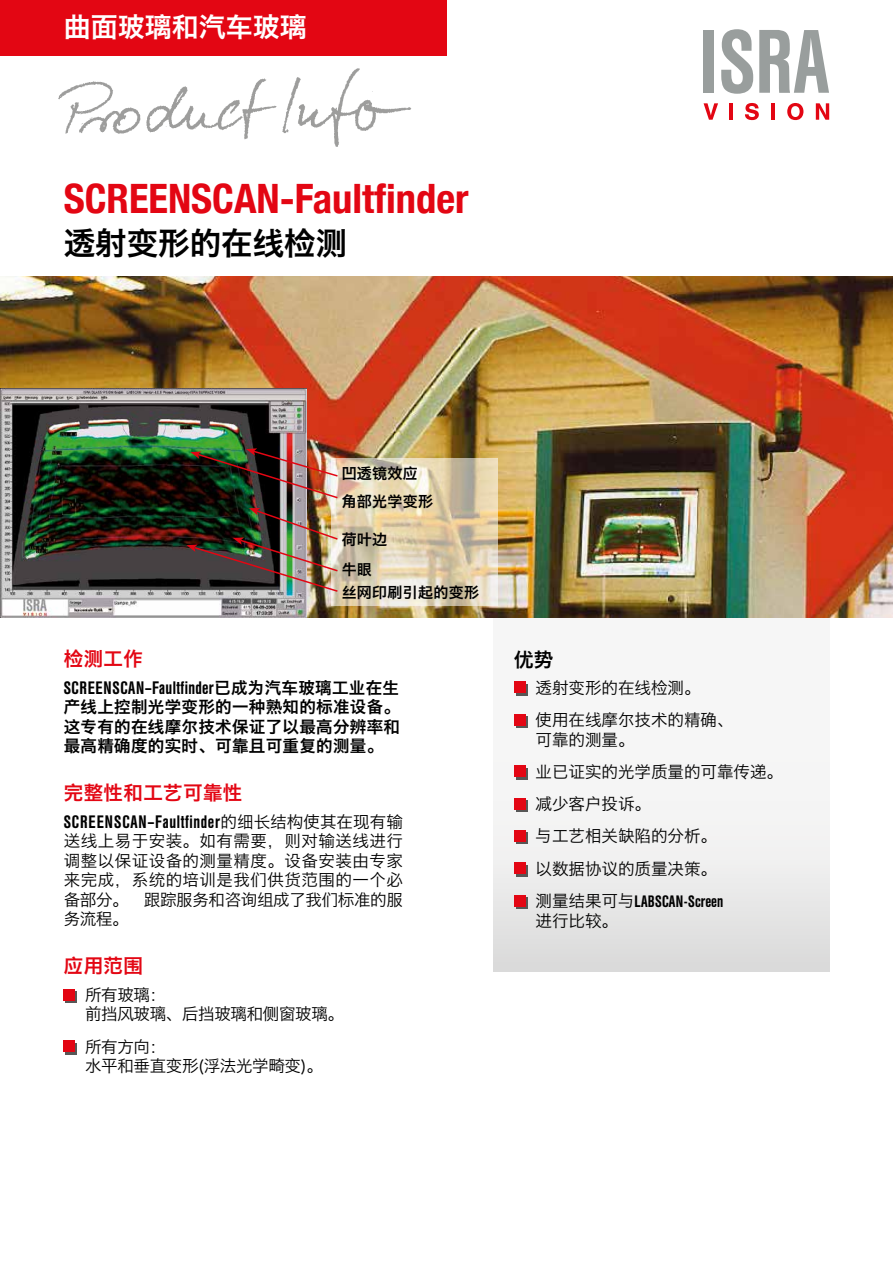
<style>
.page{position:relative;width:893px;height:1263px;background:#fff}
.page>*{position:absolute;margin:0;border:0;box-sizing:border-box;transform-origin:0 0}
.t1{font:700 condensed 40.5px "Helvetica Neue";color:#e30613}
.t2{font:31.5px "Hiragino Sans GB W6";color:#000}
.t3{font:27px "Hiragino Sans GB W6";color:#fff}
.t4{font:19.5px "Hiragino Sans GB W6";letter-spacing:.02em;color:#e30613}
.t5{font:19.5px "Hiragino Sans GB W6";color:#000}
.t6{font:500 18px "Helvetica Con BQ";letter-spacing:.035em;color:#000}
.t7{font:16.5px/32.2px "Hiragino Sans GB W3";color:#000}
.t8{font:16.5px/19.5px "Hiragino Sans GB W6";letter-spacing:.02em;color:#000;text-align:justify}
.t9{font:16.5px/19.5px "Hiragino Sans GB W3";letter-spacing:-.02em;color:#000}
.t10{font:500 16.5px "Helvetica Con BQ";letter-spacing:.02em;color:#000}
.t11{font:15px/28px "Hiragino Sans GB W6";letter-spacing:.02em;color:#000}
.s1{font-family:"Hiragino Sans GB W6";font-weight:400;font-size:16.5px}
.s2{font-family:"Hiragino Sans GB W3";font-weight:400;font-size:16.5px}
.s3{font-family:"Hiragino Sans GB W3";font-weight:400}
</style>
<div class="page">
<svg style="left:66px;top:991px;width:11px;height:11px"></svg>
<div style="left:64px;top:989px;width:11px;height:11px;background:#e30613"></div>
<div style="left:66px;top:1043px;width:11px;height:11px;background:#575756"></div>
<div style="left:64px;top:1041px;width:11px;height:11px;background:#e30613"></div>
<div style="left:493px;top:617px;width:336px;height:355px;background:linear-gradient(to bottom,#fcfcfc,#e3e3e3)"></div>
<svg style="left:516px;top:684px;width:11px;height:11px"></svg>
<div style="left:514px;top:682px;width:11px;height:11px;background:#e30613"></div>
<svg style="left:516px;top:716px;width:11px;height:12px"></svg>
<div style="left:514px;top:714px;width:11px;height:11px;background:#e30613"></div>
<svg style="left:516px;top:768px;width:11px;height:11px"></svg>
<div style="left:514px;top:766px;width:11px;height:11px;background:#e30613"></div>
<svg style="left:516px;top:800px;width:11px;height:12px"></svg>
<div style="left:514px;top:798px;width:11px;height:11px;background:#e30613"></div>
<svg style="left:516px;top:833px;width:11px;height:11px"></svg>
<div style="left:514px;top:830px;width:11px;height:12px;background:#e30613"></div>
<svg style="left:516px;top:865px;width:11px;height:11px"></svg>
<div style="left:514px;top:863px;width:11px;height:11px;background:#e30613"></div>
<div style="left:516px;top:897px;width:11px;height:11px;background:#e30613"></div>
<div style="left:514px;top:895px;width:11px;height:11px;background:#e30613"></div>
<img style="left:0;top:276px;width:893px;height:341px">
<div style="left:0;top:0;width:446px;height:55px;background:#e30613"></div>
<svg style="left:331px;top:459px;width:166px;height:147px;background:#ddcfb1"></svg>
<img style="left:0;top:388px;width:306px;height:229px">
<img style="left:190px;top:448px;width:149px;height:51px">
<img style="left:186px;top:508px;width:153px;height:85px">
<svg style="left:704px;top:103px;width:14px;height:17px"></svg>
<hr style="left:729px;top:103px;width:4px;height:17px;background:#e30613">
<svg style="left:745px;top:103px;width:14px;height:17px"></svg>
<hr style="left:771px;top:103px;width:4px;height:17px;background:#e30613">
<svg style="left:787px;top:103px;width:16px;height:17px"></svg>
<svg style="left:816px;top:103px;width:13px;height:17px"></svg>
<div style="left:703px;top:30px;width:11px;height:63px;background:#999e9d"></div>
<svg style="left:721px;top:29px;width:32px;height:65px"></svg>
<svg style="left:759px;top:30px;width:70px;height:63px"></svg>
<img style="left:52px;top:55px;width:367px;height:92px">
<h3 class="t3" style="left:64px;top:10px;width:244px">曲面玻璃和汽车玻璃</h3>
<h1 class="t1" style="left:64px;top:165px;width:406px">SCREENSCAN-Faultfinder</h1>
<h2 class="t2" style="left:64px;top:223px;width:285px">透射变形的在线检测</h2>
<p class="t11" style="left:342px;top:458px;width:93px">凹透镜效应角部光学变形</p>
<p class="t11" style="left:342px;top:524px;width:47px;line-height:29.5px">荷叶边牛眼</p>
<p class="t11" style="left:342px;top:578px;width:139px">丝网印刷引起的变形</p>
<p class="t4" style="left:64px;top:646px;width:81px">检测工作</p>
<p class="t6" style="left:64px;top:678px;width:337px">SCREENSCAN–Faultfinder<span class="s1">已成为汽车玻璃工业在生</span></p>
<p class="t8" style="left:64px;top:697px;width:338px">产线上控制光学变形的一种熟知的标准设备。这专有的在线摩尔技术保证了以最高分辨率和最高精确度的实时、可靠且可重复的测量。</p>
<p class="t4" style="left:64px;top:780px;width:180px">完整性和工艺可靠性</p>
<p class="t6" style="left:64px;top:812px;width:341px">SCREENSCAN–Faultfinder<span class="s2">的细长结构使其在现有输</span></p>
<p class="t7" style="left:64px;top:831px;width:341px;line-height:19.5px;text-align:justify">送线上易于安装。如有需要，则对输送线进行调整以保证设备的测量精度。设备安装由专家来完成，系统的培训是我们供货范围的一个必备部分。 跟踪服务和咨询组成了我们标准的服务流程。</p>
<p class="t4" style="left:64px;top:953px;width:81px">应用范围</p>
<p class="t9" style="left:85px;top:985px;width:261px">所有玻璃：<br>前挡风玻璃、后挡玻璃和侧窗玻璃。</p>
<p class="t9" style="left:85px;top:1036px;width:239px">所有方向：<br>水平和垂直变形(浮法光学畸变)。</p>
<p class="t5" style="left:514px;top:647px;width:40px">优势</p>
<p class="t7" style="left:535px;top:671px;width:199px">透射变形的在线检测。<br>使用在线摩尔技术的精确、</p>
<p class="t7" style="left:535px;top:723px;width:249px">可靠的测量。<br>业已证实的光学质量的可靠传递。减少客户投诉。<br>与工艺相关缺陷的分析。<br>以数据协议的质量决策。</p>
<p class="t10" style="left:535px;top:892px;width:189px"><span class="s3">测量结果可与</span>LABSCAN-Screen</p>
<p class="t7" style="left:535px;top:904px;width:84px">进行比较。</p>
</div>
